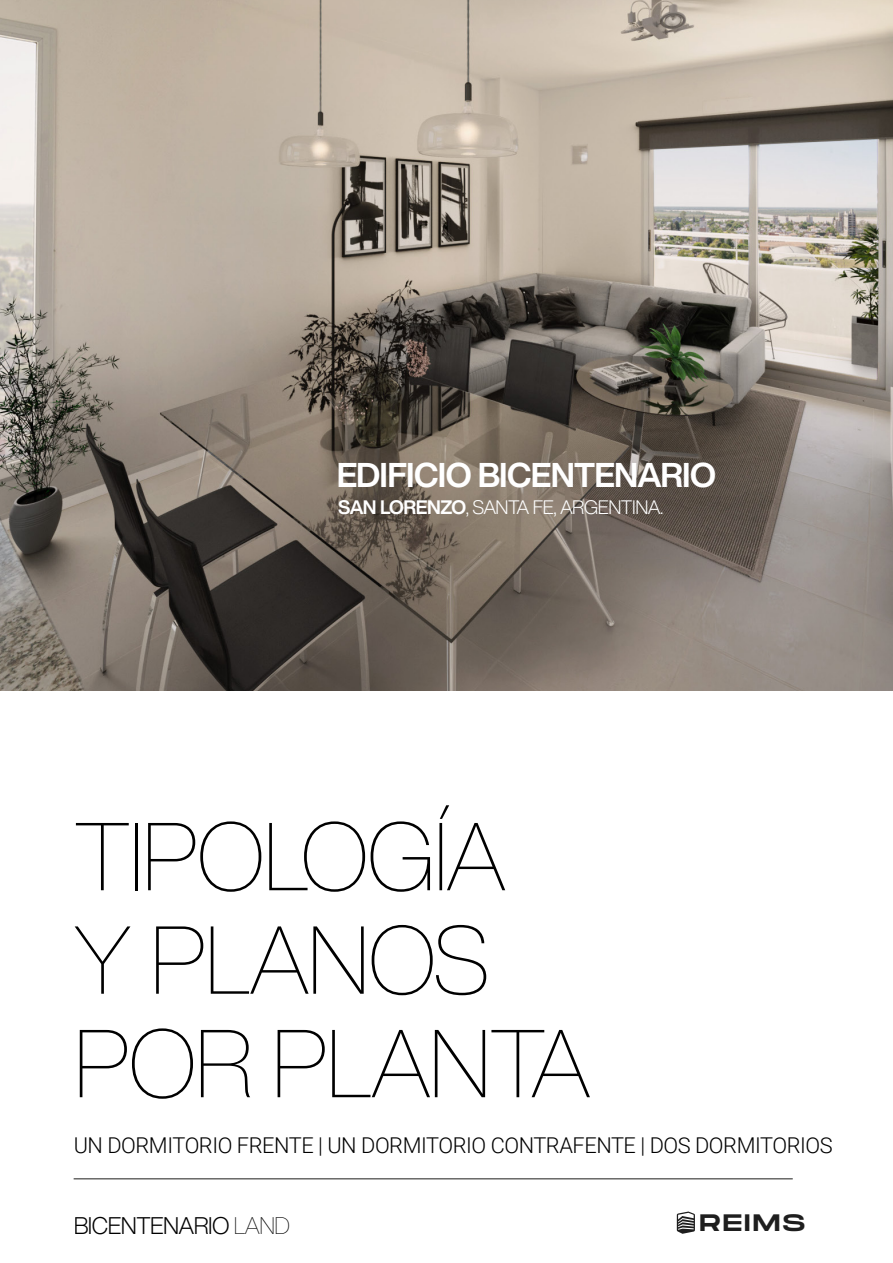
<style>
.page{position:relative;width:893px;height:1263px;background:#fff}
.page>*{position:absolute;margin:0;border:0;box-sizing:border-box;transform-origin:0 0}
.t1{font:100 94.5px/103.5px "Helvetica Now Display";letter-spacing:-.02em;color:#000}
.t2{font:700 33.75px "Helvetica Now Display";letter-spacing:-.02em;color:#fff}
.t3{font:23.85px "Monument Extended";letter-spacing:.085em;color:#1e1e1e}
.t4{font:300 23.7px "Helvetica Now Display";letter-spacing:-.02em;color:#000}
.t5{font:300 21.75px "Roboto";letter-spacing:-.02em;color:#000}
.t6{font:300 19.2px "Helvetica Now Display";letter-spacing:-.025em;color:#fff}
.s1{font-weight:700}
.s2{font-weight:100}
</style>
<div class="page">
<img style="left:0;top:0;width:893px;height:691px">
<hr style="left:74px;top:1178px;width:719px;height:1px;background:#1d1d1b">
<svg style="left:677px;top:1211px;width:18px;height:23px"></svg>
<h2 class="t2" style="left:336px;top:452px;width:381px">EDIFICIO BICENTENARIO</h2>
<p class="t6" style="left:338px;top:494px;width:327px"><span class="s1">SAN LORENZO</span>, SANTA FE, ARGENTINA.</p>
<h1 class="t1" style="left:74px;top:804px;width:519px">TIPOLOGÍA<br>Y PLANOS<br>POR PLANTA</h1>
<p class="t5" style="left:74px;top:1130px;width:760px">UN DORMITORIO FRENTE | UN DORMITORIO CONTRAFENTE | DOS DORMITORIOS</p>
<p class="t4" style="left:74px;top:1209px;width:218px">BICENTENARIO <span class="s2">LAND</span></p>
<p class="t3" style="left:699px;top:1205px;width:107px">REIMS</p>
</div>
